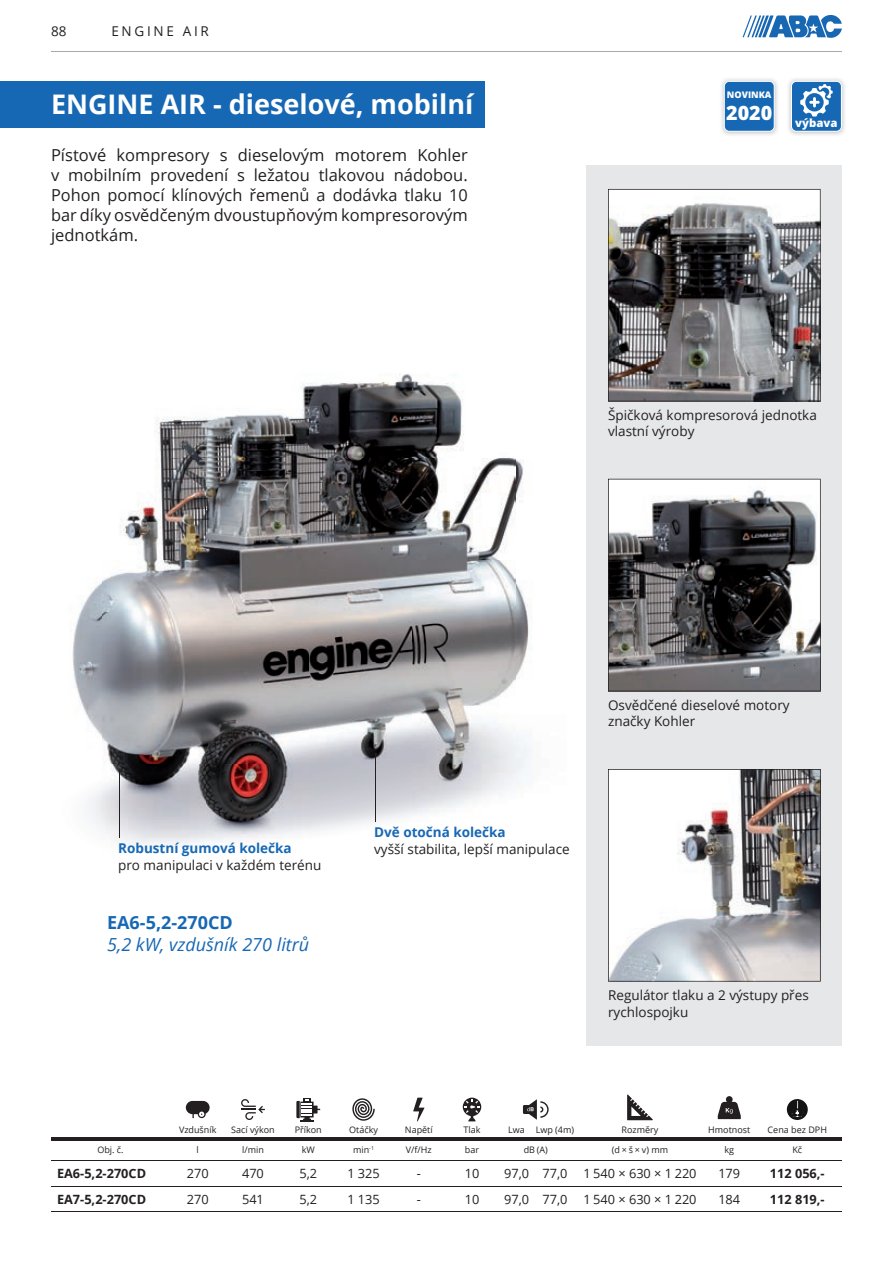
<style>
.page{position:relative;width:893px;height:1263px;background:#fff}
.page>*{position:absolute;margin:0;border:0;box-sizing:border-box;transform-origin:0 0}
.t1{font:700 27px "Open Sans";color:#fff}
.t2{font:800 19.65px "Open Sans";color:#fff}
.t3{font:italic 18px "Open Sans";color:#1768b4}
.t4{font:700 18px "Open Sans";color:#1768b4}
.t5{font:16.5px/19.8px "Open Sans";color:#231f20;text-align:justify}
.t6{font:13.5px/16.2px "Open Sans";color:#231f20}
.t7{font:700 13.5px "Open Sans";color:#1768b4}
.t8{font:13.5px "Open Sans";letter-spacing:.2em;color:#231f20}
.t9{font:12.75px "Open Sans";color:#231f20}
.t10{font:700 12.75px "Open Sans";color:#231f20}
.t11{font:800 11.4px "Open Sans";color:#fff}
.t12{font:9px "Open Sans";color:#231f20}
.t13{font:800 9px "Open Sans";color:#fff}
</style>
<div class="page">
<hr style="left:51px;top:51px;width:791px;height:1px;background:#a8a9ad">
<svg style="left:743px;top:15px;width:99px;height:23px"></svg>
<img style="left:72px;top:373px;width:460px;height:474px">
<hr style="left:51px;top:1186px;width:119px;height:1px;background:#231f20">
<hr style="left:170px;top:1186px;width:55px;height:1px;background:#231f20">
<hr style="left:225px;top:1186px;width:56px;height:1px;background:#231f20">
<hr style="left:281px;top:1186px;width:55px;height:1px;background:#231f20">
<hr style="left:336px;top:1186px;width:55px;height:1px;background:#231f20">
<hr style="left:391px;top:1186px;width:55px;height:1px;background:#231f20">
<hr style="left:446px;top:1186px;width:51px;height:1px;background:#231f20">
<hr style="left:497px;top:1186px;width:39px;height:1px;background:#231f20">
<hr style="left:536px;top:1186px;width:38px;height:1px;background:#231f20">
<hr style="left:574px;top:1186px;width:132px;height:1px;background:#231f20">
<hr style="left:706px;top:1186px;width:47px;height:1px;background:#231f20">
<hr style="left:753px;top:1186px;width:89px;height:1px;background:#231f20">
<hr style="left:51px;top:1211px;width:119px;height:1px;background:#231f20">
<hr style="left:170px;top:1211px;width:55px;height:1px;background:#231f20">
<hr style="left:225px;top:1211px;width:56px;height:1px;background:#231f20">
<hr style="left:281px;top:1211px;width:55px;height:1px;background:#231f20">
<hr style="left:336px;top:1211px;width:55px;height:1px;background:#231f20">
<hr style="left:391px;top:1211px;width:55px;height:1px;background:#231f20">
<hr style="left:446px;top:1211px;width:51px;height:1px;background:#231f20">
<hr style="left:497px;top:1211px;width:39px;height:1px;background:#231f20">
<hr style="left:536px;top:1211px;width:38px;height:1px;background:#231f20">
<hr style="left:574px;top:1211px;width:132px;height:1px;background:#231f20">
<hr style="left:706px;top:1211px;width:47px;height:1px;background:#231f20">
<hr style="left:753px;top:1211px;width:89px;height:1px;background:#231f20">
<hr style="left:51px;top:1160px;width:119px;height:1px;background:#231f20">
<hr style="left:170px;top:1160px;width:55px;height:1px;background:#231f20">
<hr style="left:225px;top:1160px;width:56px;height:1px;background:#231f20">
<hr style="left:281px;top:1160px;width:55px;height:1px;background:#231f20">
<hr style="left:336px;top:1160px;width:55px;height:1px;background:#231f20">
<hr style="left:391px;top:1160px;width:55px;height:1px;background:#231f20">
<hr style="left:446px;top:1160px;width:51px;height:1px;background:#231f20">
<hr style="left:497px;top:1160px;width:39px;height:1px;background:#231f20">
<hr style="left:536px;top:1160px;width:38px;height:1px;background:#231f20">
<hr style="left:574px;top:1160px;width:132px;height:1px;background:#231f20">
<hr style="left:706px;top:1160px;width:47px;height:1px;background:#231f20">
<hr style="left:753px;top:1160px;width:89px;height:1px;background:#231f20">
<hr style="left:51px;top:1138px;width:119px;height:3px;background:#231f20">
<hr style="left:170px;top:1138px;width:55px;height:3px;background:#231f20">
<hr style="left:225px;top:1138px;width:56px;height:3px;background:#231f20">
<hr style="left:281px;top:1138px;width:55px;height:3px;background:#231f20">
<hr style="left:336px;top:1138px;width:55px;height:3px;background:#231f20">
<hr style="left:391px;top:1138px;width:55px;height:3px;background:#231f20">
<hr style="left:446px;top:1138px;width:51px;height:3px;background:#231f20">
<hr style="left:497px;top:1138px;width:39px;height:3px;background:#231f20">
<hr style="left:536px;top:1138px;width:38px;height:3px;background:#231f20">
<hr style="left:574px;top:1138px;width:132px;height:3px;background:#231f20">
<hr style="left:706px;top:1138px;width:47px;height:3px;background:#231f20">
<hr style="left:753px;top:1138px;width:89px;height:3px;background:#231f20">
<svg style="left:186px;top:1101px;width:24px;height:17px"></svg>
<svg style="left:241px;top:1099px;width:24px;height:21px"></svg>
<svg style="left:296px;top:1098px;width:24px;height:23px"></svg>
<svg style="left:352px;top:1098px;width:23px;height:23px"></svg>
<svg style="left:413px;top:1097px;width:11px;height:24px"></svg>
<svg style="left:463px;top:1097px;width:18px;height:24px"></svg>
<svg style="left:523px;top:1099px;width:26px;height:21px"></svg>
<svg style="left:627px;top:1094px;width:26px;height:26px"></svg>
<svg style="left:718px;top:1096px;width:23px;height:23px"></svg>
<svg style="left:787px;top:1099px;width:21px;height:21px"></svg>
<svg style="left:790px;top:1100px;width:14px;height:18px"></svg>
<img style="left:788px;top:79px;width:57px;height:56px">
<svg style="left:791px;top:81px;width:51px;height:51px;background:#4c8ac5"></svg>
<img style="left:721px;top:79px;width:57px;height:56px">
<svg style="left:724px;top:81px;width:51px;height:51px;background:#2a74b9"></svg>
<hr style="left:375px;top:754px;width:1px;height:68px;background:#231f20">
<hr style="left:119px;top:770px;width:1px;height:68px;background:#231f20">
<div style="left:0;top:81px;width:485px;height:46px;background:#1768b4"></div>
<div style="left:587px;top:165px;width:255px;height:880px;background:#e6e7e9"></div>
<svg style="left:608px;top:189px;width:213px;height:212px;background:#7b7a7c"></svg>
<svg style="left:608px;top:479px;width:213px;height:212px;background:#6e6d6f"></svg>
<svg style="left:608px;top:769px;width:213px;height:212px;background:#bdbcbc"></svg>
<p class="t6" style="left:51px;top:23px;width:17px">88</p>
<p class="t8" style="left:111px;top:22px;width:99px">ENGINE AIR</p>
<h1 class="t1" style="left:51px;top:86px;width:424px">ENGINE AIR - dieselové, mobilní</h1>
<p class="t5" style="left:51px;top:145px;width:418px">Pístové kompresory s dieselovým motorem Kohler v mobilním provedení s ležatou tlakovou nádobou.<br>Pohon pomocí klínových řemenů a dodávka tlaku 10 bar díky osvědčeným dvoustupňovým kompresorovým jednotkám.</p>
<p class="t13" style="left:727px;top:88px;width:46px">NOVINKA</p>
<p class="t2" style="left:726px;top:98px;width:48px">2020</p>
<p class="t11" style="left:795px;top:114px;width:44px">výbava</p>
<p class="t6" style="left:608px;top:407px;width:210px">Špičková kompresorová jednotka vlastní výroby</p>
<p class="t7" style="left:374px;top:823px;width:133px">Dvě otočná kolečka</p>
<p class="t7" style="left:118px;top:839px;width:175px">Robustní gumová kolečka</p>
<p class="t6" style="left:374px;top:840px;width:197px">vyšší stabilita, lepší manipulace</p>
<p class="t6" style="left:118px;top:856px;width:205px">pro manipulaci v každém terénu</p>
<p class="t4" style="left:107px;top:910px;width:127px">EA6-5,2-270CD</p>
<p class="t3" style="left:107px;top:932px;width:204px">5,2 kW, vzdušník 270 litrů</p>
<p class="t6" style="left:608px;top:697px;width:183px">Osvědčené dieselové motory značky Kohler</p>
<p class="t6" style="left:608px;top:987px;width:202px">Regulátor tlaku a 2 výstupy přes rychlospojku</p>
<p class="t12" style="left:179px;top:1124px;width:39px">Vzdušník</p>
<p class="t12" style="left:231px;top:1124px;width:45px">Sací výkon</p>
<p class="t12" style="left:295px;top:1124px;width:29px">Příkon</p>
<p class="t12" style="left:349px;top:1124px;width:30px">Otáčky</p>
<p class="t12" style="left:405px;top:1124px;width:29px">Napětí</p>
<p class="t12" style="left:463px;top:1124px;width:18px">Tlak</p>
<p class="t12" style="left:508px;top:1124px;width:67px">Lwa Lwp (4m)</p>
<p class="t12" style="left:621px;top:1124px;width:38px">Rozměry</p>
<p class="t12" style="left:708px;top:1124px;width:44px">Hmotnost</p>
<p class="t12" style="left:768px;top:1124px;width:61px">Cena bez DPH</p>
<p class="t12" style="left:97px;top:1144px;width:28px">Obj. č.</p>
<p class="t12" style="left:197px;top:1144px;width:4px">l</p>
<p class="t12" style="left:242px;top:1144px;width:23px">l/min</p>
<p class="t12" style="left:302px;top:1144px;width:15px">kW</p>
<p class="t12" style="left:353px;top:1144px;width:22px">min<sup>-1</sup></p>
<p class="t12" style="left:406px;top:1144px;width:27px">V/f/Hz</p>
<p class="t12" style="left:465px;top:1144px;width:16px">bar</p>
<p class="t12" style="left:524px;top:1144px;width:26px">dB (A)</p>
<p class="t12" style="left:612px;top:1144px;width:58px">(d × š × v) mm</p>
<p class="t12" style="left:724px;top:1144px;width:11px">kg</p>
<p class="t12" style="left:792px;top:1144px;width:11px">Kč</p>
<p class="t10" style="left:57px;top:1164px;width:91px">EA6-5,2-270CD</p>
<p class="t9" style="left:187px;top:1165px;width:23px">270</p>
<p class="t9" style="left:242px;top:1165px;width:23px">470</p>
<p class="t9" style="left:299px;top:1165px;width:19px">5,2</p>
<p class="t9" style="left:347px;top:1165px;width:34px">1 325</p>
<p class="t9" style="left:417px;top:1165px;width:6px">-</p>
<p class="t9" style="left:465px;top:1165px;width:16px">10</p>
<p class="t9" style="left:504px;top:1165px;width:65px">97,0 77,0</p>
<p class="t9" style="left:583px;top:1165px;width:115px">1 540 × 630 × 1 220</p>
<p class="t9" style="left:718px;top:1165px;width:23px">179</p>
<p class="t10" style="left:770px;top:1164px;width:56px">112 056,-</p>
<p class="t10" style="left:57px;top:1190px;width:91px">EA7-5,2-270CD</p>
<p class="t9" style="left:187px;top:1190px;width:23px">270</p>
<p class="t9" style="left:242px;top:1190px;width:23px">541</p>
<p class="t9" style="left:299px;top:1190px;width:19px">5,2</p>
<p class="t9" style="left:347px;top:1190px;width:34px">1 135</p>
<p class="t9" style="left:417px;top:1190px;width:6px">-</p>
<p class="t9" style="left:465px;top:1190px;width:16px">10</p>
<p class="t9" style="left:504px;top:1190px;width:65px">97,0 77,0</p>
<p class="t9" style="left:583px;top:1190px;width:115px">1 540 × 630 × 1 220</p>
<p class="t9" style="left:718px;top:1190px;width:23px">184</p>
<p class="t10" style="left:770px;top:1190px;width:56px">112 819,-</p>
</div>
